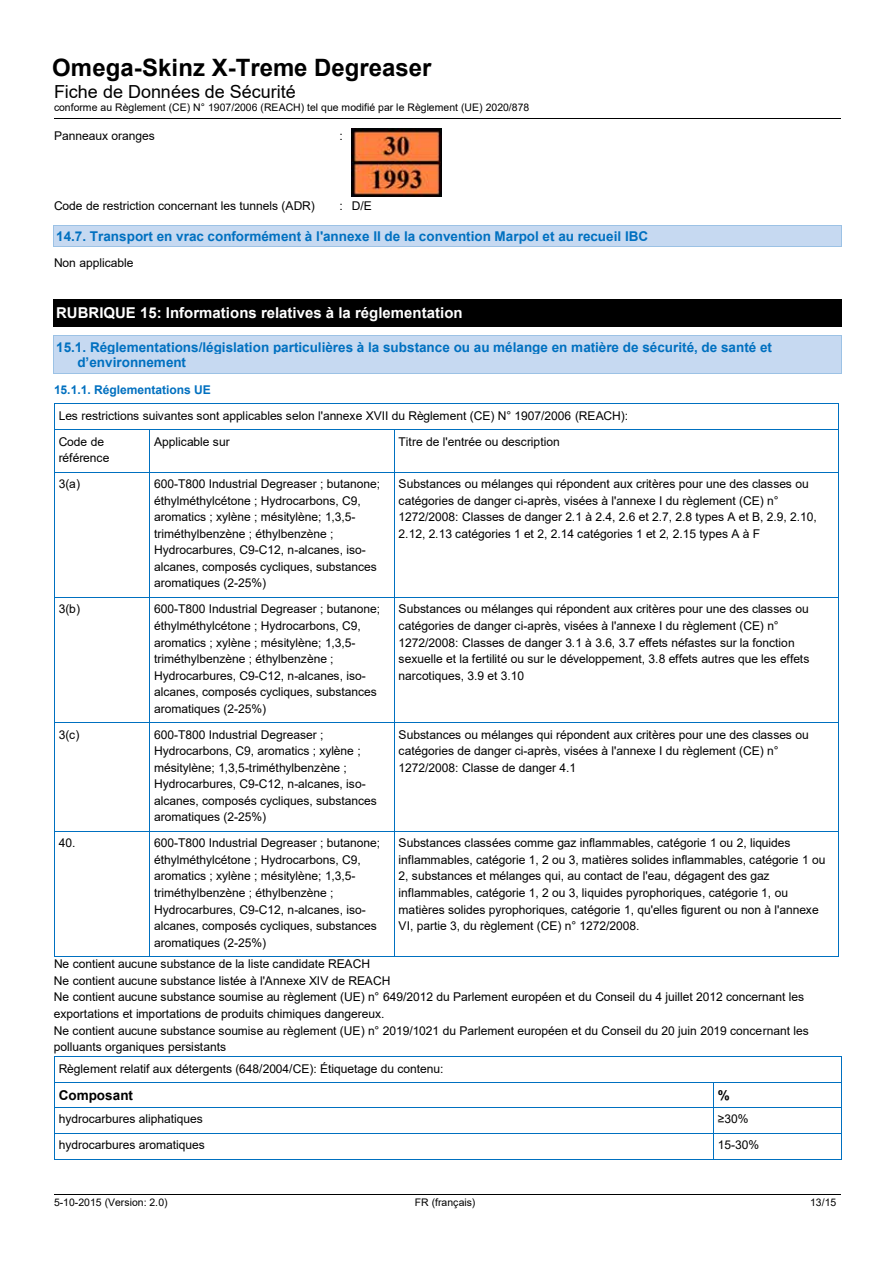
<style>
.page{position:relative;width:893px;height:1263px;background:#fff}
.page>*{position:absolute;margin:0;border:0;box-sizing:border-box;transform-origin:0 0}
.t1{font:700 24px "Arial";color:#000}
.t2{font:18px "Arial";color:#000}
.t3{font:700 15px "Arial";color:#fff}
.t4{font:700 13.5px/15.5px "Arial";color:#0070c0}
.t5{font:700 13.5px "Arial";color:#000}
.t6{font:12px/16.5px "Arial";letter-spacing:-.005em;color:#000}
.t7{font:700 12px "Arial";letter-spacing:-.005em;color:#0070c0}
.t8{font:10.5px "Arial";color:#000}
</style>
<div class="page">
<hr style="left:54px;top:118px;width:787px;height:1px;background:#000">
<hr style="left:54px;top:1194px;width:264px;height:1px;background:#000">
<hr style="left:318px;top:1194px;width:259px;height:1px;background:#000">
<hr style="left:578px;top:1194px;width:263px;height:1px;background:#000">
<div style="left:54px;top:225px;width:787px;height:21px;background:#c6d9f1"></div>
<hr style="left:54px;top:225px;width:787px;height:1px;background:#9cc2e5">
<hr style="left:54px;top:246px;width:787px;height:1px;background:#9cc2e5">
<svg style="left:841px;top:225px;width:1px;height:22px"></svg>
<div style="left:54px;top:300px;width:787px;height:26px;background:#000"></div>
<hr style="left:54px;top:326px;width:787px;height:1px;background:#000">
<svg style="left:841px;top:300px;width:1px;height:27px"></svg>
<div style="left:54px;top:336px;width:787px;height:18px;background:#c6d9f1"></div>
<hr style="left:54px;top:336px;width:787px;height:1px;background:#9cc2e5">
<div style="left:54px;top:354px;width:787px;height:19px;background:#c6d9f1"></div>
<hr style="left:54px;top:373px;width:787px;height:1px;background:#9cc2e5">
<svg style="left:841px;top:336px;width:1px;height:38px"></svg>
<hr style="left:55px;top:403px;width:783px;height:1px;background:#0070c0">
<svg style="left:54px;top:403px;width:1px;height:31px"></svg>
<hr style="left:55px;top:429px;width:94px;height:1px;background:#0070c0">
<hr style="left:150px;top:429px;width:244px;height:1px;background:#0070c0">
<hr style="left:395px;top:429px;width:443px;height:1px;background:#0070c0">
<svg style="left:838px;top:403px;width:1px;height:31px"></svg>
<hr style="left:54px;top:434px;width:1px;height:38px;background:#0070c0">
<hr style="left:149px;top:434px;width:1px;height:38px;background:#0070c0">
<hr style="left:394px;top:434px;width:1px;height:38px;background:#0070c0">
<hr style="left:838px;top:434px;width:1px;height:38px;background:#0070c0">
<hr style="left:55px;top:472px;width:94px;height:1px;background:#0070c0">
<hr style="left:150px;top:472px;width:244px;height:1px;background:#0070c0">
<hr style="left:395px;top:472px;width:443px;height:1px;background:#0070c0">
<hr style="left:54px;top:477px;width:1px;height:120px;background:#0070c0">
<hr style="left:149px;top:477px;width:1px;height:120px;background:#0070c0">
<hr style="left:394px;top:477px;width:1px;height:120px;background:#0070c0">
<hr style="left:838px;top:477px;width:1px;height:120px;background:#0070c0">
<hr style="left:55px;top:597px;width:94px;height:1px;background:#0070c0">
<hr style="left:150px;top:597px;width:244px;height:1px;background:#0070c0">
<hr style="left:395px;top:597px;width:443px;height:1px;background:#0070c0">
<hr style="left:54px;top:602px;width:1px;height:120px;background:#0070c0">
<hr style="left:149px;top:602px;width:1px;height:120px;background:#0070c0">
<hr style="left:394px;top:602px;width:1px;height:120px;background:#0070c0">
<hr style="left:838px;top:602px;width:1px;height:120px;background:#0070c0">
<hr style="left:55px;top:722px;width:94px;height:1px;background:#0070c0">
<hr style="left:150px;top:722px;width:244px;height:1px;background:#0070c0">
<hr style="left:395px;top:722px;width:443px;height:1px;background:#0070c0">
<hr style="left:54px;top:727px;width:1px;height:104px;background:#0070c0">
<hr style="left:149px;top:727px;width:1px;height:104px;background:#0070c0">
<hr style="left:394px;top:727px;width:1px;height:104px;background:#0070c0">
<hr style="left:838px;top:727px;width:1px;height:104px;background:#0070c0">
<hr style="left:55px;top:831px;width:94px;height:1px;background:#0070c0">
<hr style="left:150px;top:831px;width:244px;height:1px;background:#0070c0">
<hr style="left:395px;top:831px;width:443px;height:1px;background:#0070c0">
<hr style="left:54px;top:836px;width:1px;height:120px;background:#0070c0">
<hr style="left:55px;top:956px;width:94px;height:1px;background:#0070c0">
<hr style="left:149px;top:836px;width:1px;height:120px;background:#0070c0">
<hr style="left:150px;top:956px;width:244px;height:1px;background:#0070c0">
<hr style="left:394px;top:836px;width:1px;height:120px;background:#0070c0">
<hr style="left:395px;top:956px;width:443px;height:1px;background:#0070c0">
<hr style="left:838px;top:836px;width:1px;height:120px;background:#0070c0">
<hr style="left:55px;top:1056px;width:786px;height:1px;background:#0070c0">
<hr style="left:55px;top:1082px;width:658px;height:1px;background:#0070c0">
<hr style="left:714px;top:1082px;width:127px;height:1px;background:#0070c0">
<hr style="left:55px;top:1107px;width:658px;height:1px;background:#0070c0">
<hr style="left:714px;top:1107px;width:127px;height:1px;background:#0070c0">
<hr style="left:55px;top:1133px;width:658px;height:1px;background:#0070c0">
<hr style="left:714px;top:1133px;width:127px;height:1px;background:#0070c0">
<svg style="left:54px;top:1056px;width:1px;height:104px"></svg>
<hr style="left:55px;top:1159px;width:658px;height:1px;background:#0070c0">
<svg style="left:713px;top:1082px;width:1px;height:78px"></svg>
<hr style="left:714px;top:1159px;width:127px;height:1px;background:#0070c0">
<svg style="left:841px;top:1056px;width:1px;height:104px"></svg>
<img style="left:352px;top:129px;width:90px;height:67px">
<h1 class="t1" style="left:52px;top:50px;width:381px">Omega-Skinz X-Treme Degreaser</h1>
<h2 class="t2" style="left:54px;top:79px;width:243px">Fiche de Données de Sécurité</h2>
<p class="t8" style="left:54px;top:100px;width:477px">conforme au Règlement (CE) N° 1907/2006 (REACH) tel que modifié par le Règlement (UE) 2020/878</p>
<p class="t6" style="left:54px;top:128px;width:102px">Panneaux oranges</p>
<p class="t6" style="left:339px;top:128px;width:5px">:</p>
<p class="t6" style="left:54px;top:198px;width:262px">Code de restriction concernant les tunnels (ADR)</p>
<p class="t6" style="left:339px;top:198px;width:34px">: D/E</p>
<p class="t4" style="left:56px;top:228px;width:594px">14.7. Transport en vrac conformément à l'annexe II de la convention Marpol et au recueil IBC</p>
<p class="t6" style="left:54px;top:255px;width:81px">Non applicable</p>
<p class="t3" style="left:56px;top:303px;width:408px">RUBRIQUE 15: Informations relatives à la réglementation</p>
<p class="t4" style="left:77px;top:339px;width:696px;text-indent:-21px">15.1. Réglementations/législation particulières à la substance ou au mélange en matière de sécurité, de santé et d’environnement</p>
<p class="t7" style="left:54px;top:381px;width:158px">15.1.1. Réglementations UE</p>
<p class="t6" style="left:59px;top:403px;width:571px;line-height:25.8px">Les restrictions suivantes sont applicables selon l'annexe XVII du Règlement (CE) N° 1907/2006 (REACH):<br>Code de</p>
<p class="t6" style="left:59px;top:450px;width:52px">référence</p>
<p class="t6" style="left:154px;top:433px;width:77px">Applicable sur</p>
<p class="t6" style="left:399px;top:433px;width:163px">Titre de l'entrée ou description</p>
<p class="t6" style="left:59px;top:476px;width:23px">3(a)</p>
<p class="t6" style="left:154px;top:476px;width:228px">600-T800 Industrial Degreaser ; butanone; éthylméthylcétone ; Hydrocarbons, C9, aromatics ; xylène ; mésitylène; 1,3,5- triméthylbenzène ; éthylbenzène ; Hydrocarbures, C9-C12, n-alcanes, iso&shy;alcanes, composés cycliques, substances aromatiques (2-25%)</p>
<p class="t6" style="left:399px;top:476px;width:420px">Substances ou mélanges qui répondent aux critères pour une des classes ou catégories de danger ci-après, visées à l'annexe I du règlement (CE) n° 1272/2008: Classes de danger 2.1 à 2.4, 2.6 et 2.7, 2.8 types A et B, 2.9, 2.10, 2.12, 2.13 catégories 1 et 2, 2.14 catégories 1 et 2, 2.15 types A à F</p>
<p class="t6" style="left:59px;top:601px;width:23px">3(b)</p>
<p class="t6" style="left:154px;top:601px;width:228px">600-T800 Industrial Degreaser ; butanone; éthylméthylcétone ; Hydrocarbons, C9, aromatics ; xylène ; mésitylène; 1,3,5- triméthylbenzène ; éthylbenzène ; Hydrocarbures, C9-C12, n-alcanes, iso&shy;alcanes, composés cycliques, substances aromatiques (2-25%)</p>
<p class="t6" style="left:399px;top:601px;width:412px">Substances ou mélanges qui répondent aux critères pour une des classes ou catégories de danger ci-après, visées à l'annexe I du règlement (CE) n° 1272/2008: Classes de danger 3.1 à 3.6, 3.7 effets néfastes sur la fonction sexuelle et la fertilité ou sur le développement, 3.8 effets autres que les effets narcotiques, 3.9 et 3.10</p>
<p class="t6" style="left:59px;top:726px;width:22px">3(c)</p>
<p class="t6" style="left:154px;top:726px;width:224px">600-T800 Industrial Degreaser ; Hydrocarbons, C9, aromatics ; xylène ; mésitylène; 1,3,5-triméthylbenzène ; Hydrocarbures, C9-C12, n-alcanes, iso&shy;alcanes, composés cycliques, substances aromatiques (2-25%)</p>
<p class="t6" style="left:399px;top:726px;width:412px">Substances ou mélanges qui répondent aux critères pour une des classes ou catégories de danger ci-après, visées à l'annexe I du règlement (CE) n°<br>1272/2008: Classe de danger 4.1</p>
<p class="t6" style="left:59px;top:835px;width:18px">40.</p>
<p class="t6" style="left:154px;top:835px;width:228px">600-T800 Industrial Degreaser ; butanone; éthylméthylcétone ; Hydrocarbons, C9, aromatics ; xylène ; mésitylène; 1,3,5- triméthylbenzène ; éthylbenzène ; Hydrocarbures, C9-C12, n-alcanes, iso&shy;alcanes, composés cycliques, substances aromatiques (2-25%)</p>
<p class="t6" style="left:399px;top:835px;width:428px">Substances classées comme gaz inflammables, catégorie 1 ou 2, liquides inflammables, catégorie 1, 2 ou 3, matières solides inflammables, catégorie 1 ou 2, substances et mélanges qui, au contact de l'eau, dégagent des gaz inflammables, catégorie 1, 2 ou 3, liquides pyrophoriques, catégorie 1, ou matières solides pyrophoriques, catégorie 1, qu'elles figurent ou non à l'annexe VI, partie 3, du règlement (CE) n° 1272/2008.</p>
<p class="t6" style="left:54px;top:956px;width:756px">Ne contient aucune substance de la liste candidate REACH<br>Ne contient aucune substance listée à l'Annexe XIV de REACH<br>Ne contient aucune substance soumise au règlement (UE) n° 649/2012 du Parlement européen et du Conseil du 4 juillet 2012 concernant les exportations et importations de produits chimiques dangereux.<br>Ne contient aucune substance soumise au règlement (UE) n° 2019/1021 du Parlement européen et du Conseil du 20 juin 2019 concernant les polluants organiques persistants</p>
<p class="t6" style="left:59px;top:1060px;width:386px">Règlement relatif aux détergents (648/2004/CE): Étiquetage du contenu:</p>
<p class="t5" style="left:59px;top:1085px;width:76px">Composant</p>
<p class="t5" style="left:718px;top:1085px;width:14px">%</p>
<p class="t6" style="left:59px;top:1111px;width:146px">hydrocarbures aliphatiques</p>
<p class="t6" style="left:718px;top:1111px;width:32px">≥30%</p>
<p class="t6" style="left:59px;top:1137px;width:148px">hydrocarbures aromatiques</p>
<p class="t6" style="left:718px;top:1137px;width:43px">15-30%</p>
<p class="t8" style="left:54px;top:1195px;width:115px">5-10-2015 (Version: 2.0)</p>
<p class="t8" style="left:415px;top:1195px;width:62px">FR (français)</p>
<p class="t8" style="left:810px;top:1195px;width:28px">13/15</p>
</div>
